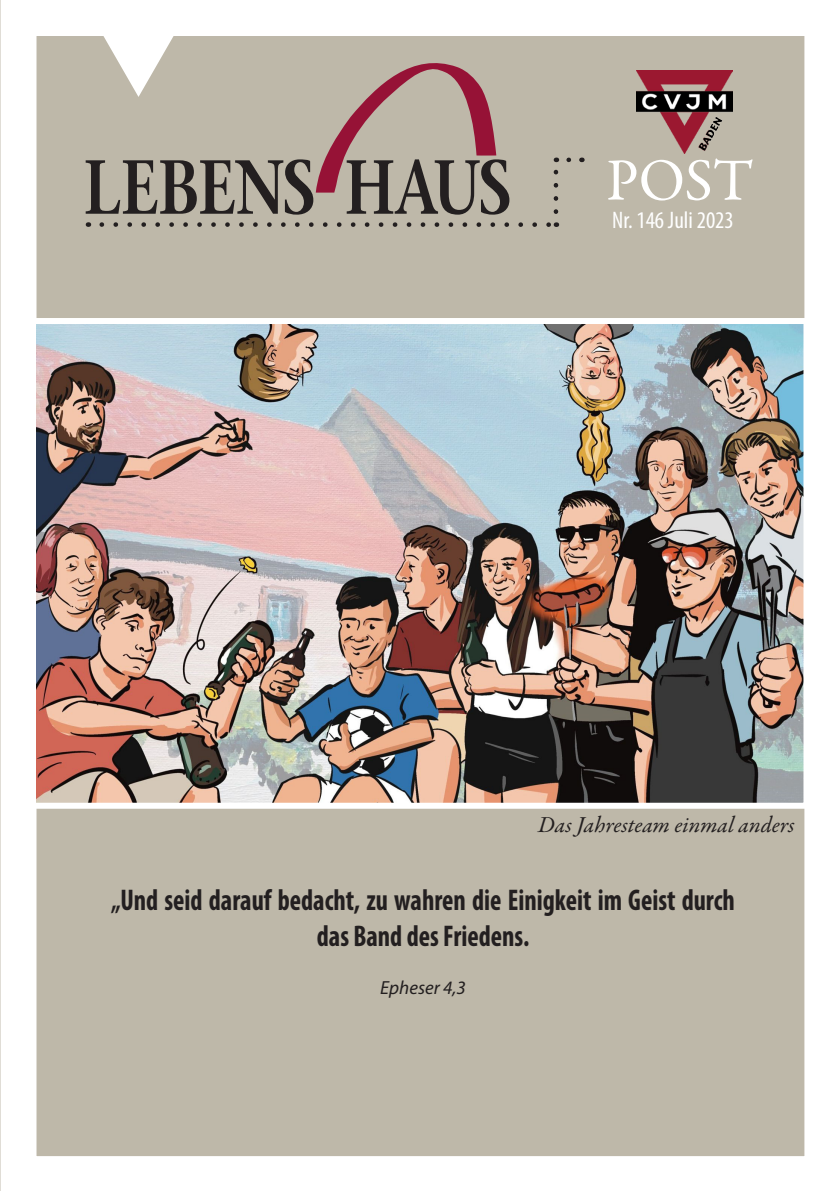
<style>
.page{position:relative;width:840px;height:1191px;background:#fff}
.page>*{position:absolute;margin:0;border:0;box-sizing:border-box;transform-origin:0 0}
.t1{font:700 80px "Garamond Premr Pro";color:#fff}
.t2{font:60px "Garamond Premr Pro";color:#fff}
.t3{font:700 condensed 30px/36px "Myriad Pro";color:#231f20;text-align:center;scale:.9 1}
.t4{font:condensed 24px "Myriad Pro";color:#fff}
.t5{font:italic 23px "Garamond Premr Pro";letter-spacing:.005em;color:#231f20}
.t6{font:italic 19px "Myriad Pro";color:#231f20}
</style>
<div class="page">
<div style="left:0;top:0;width:839px;height:1191px;background:#beb8a9"></div>
<div style="left:0;top:0;width:839px;height:1191px;border:36px solid #fff"></div>
<svg style="left:102px;top:222px;width:446px;height:5px"></svg>
<svg style="left:568px;top:158px;width:3px;height:4px"></svg>
<svg style="left:553px;top:158px;width:5px;height:54px"></svg>
<svg style="left:86px;top:33px;width:423px;height:182px"></svg>
<img style="left:636px;top:71px;width:96px;height:83px">
<img style="left:36px;top:325px;width:766px;height:476px">
<div style="left:29px;top:318px;width:780px;height:490px;border:6px solid #fff"></div>
<h1 class="t1" style="left:544px;top:118px;width:226px">POST</h1>
<p class="t4" style="left:612px;top:205px;width:123px">Nr. 146 Juli 2023</p>
<h2 class="t2" style="left:605px;top:144px;width:148px">POST</h2>
<p class="t5" style="left:538px;top:810px;width:258px">Das Jahresteam einmal anders</p>
<p class="t3" style="left:111px;top:881px;width:694px">„Und seid darauf bedacht, zu wahren die Einigkeit im Geist durch das Band des Friedens.</p>
<p class="t6" style="left:380px;top:976px;width:87px">Epheser 4,3</p>
</div>
